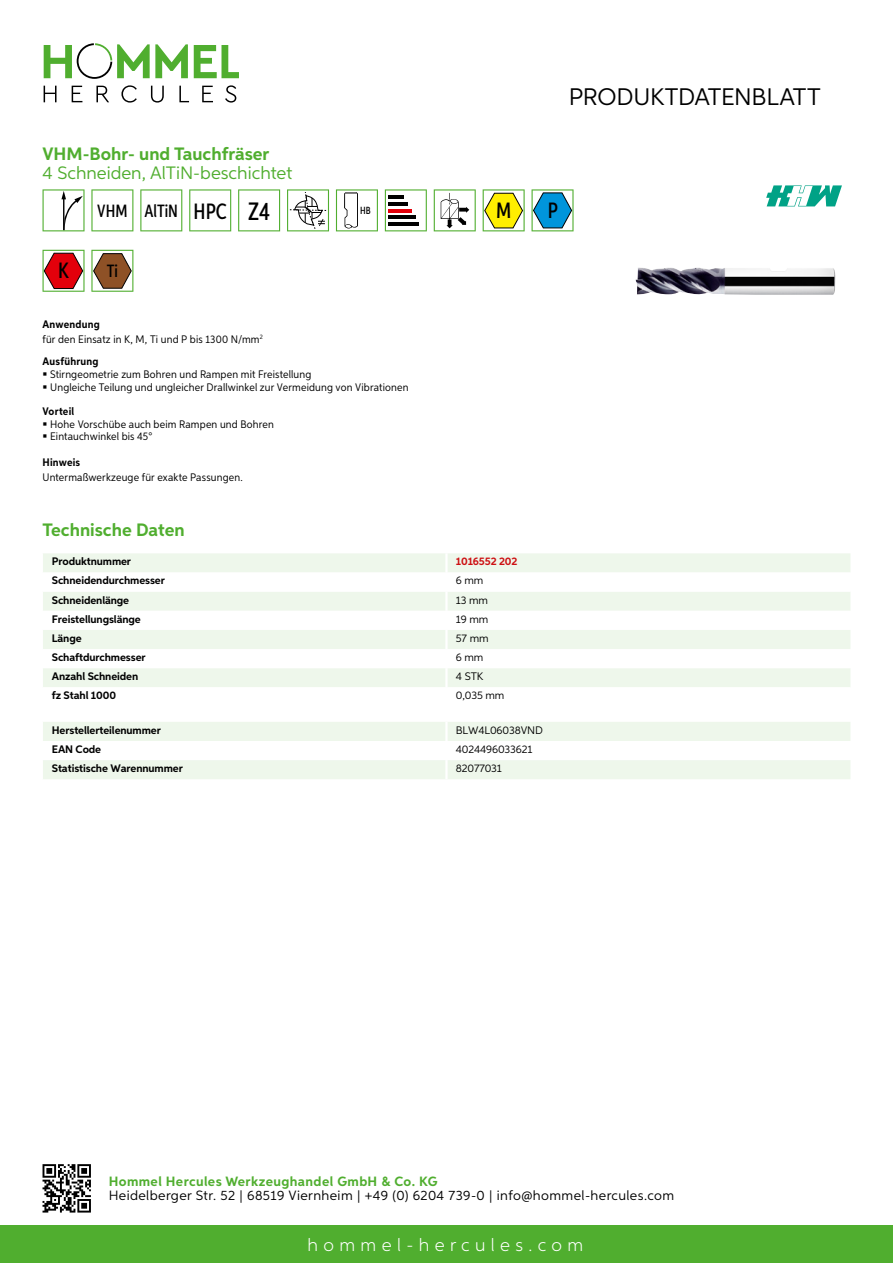
<style>
.page{position:relative;width:893px;height:1263px;background:#fff}
.page>*{position:absolute;margin:0;border:0;box-sizing:border-box;transform-origin:0 0}
.t1{font:24px "Aspira";letter-spacing:-.01em;color:#000}
.t2{font:500 22.2px "Aspira XX Nar";color:#000}
.t3{font:700 18px "Aspira";color:#50ae2f}
.t4{font:18px "Aspira";color:#50ae2f}
.t5{font:300 18px "Aspira";letter-spacing:.3em;color:#fff}
.t6{font:500 17.85px "Aspira XX Nar";color:#000}
.t7{font:13.5px "Aspira";letter-spacing:.03em;color:#000}
.t8{font:700 13.5px "Aspira";letter-spacing:.03em;color:#50ae2f}
.t9{font:10.95px/12.8px "Aspira Nar";letter-spacing:.015em;color:#000}
.t10{font:700 10.95px "Aspira";letter-spacing:-.01em;color:#000}
.t11{font:10.95px "Aspira";letter-spacing:-.01em;color:#000}
.t12{font:700 10.95px "Aspira Nar";letter-spacing:.02em;color:#000}
.t13{font:700 10.95px "Aspira";letter-spacing:-.01em;color:#cd1013}
.t14{font:500 10.35px "Aspira XX Nar";color:#000}
.s1{font-size:22.2px}
.s2{font-size:25.2px}
.s3{font-weight:700}
</style>
<div class="page">
<div style="left:0;top:1226px;width:893px;height:37px;background:#50ae2f"></div>
<svg style="left:43px;top:1164px;width:48px;height:48px"></svg>
<svg style="left:194px;top:45px;width:45px;height:33px"></svg>
<svg style="left:44px;top:43px;width:144px;height:36px"></svg>
<svg style="left:44px;top:86px;width:13px;height:16px"></svg>
<svg style="left:72px;top:86px;width:10px;height:16px"></svg>
<svg style="left:96px;top:86px;width:13px;height:16px"></svg>
<svg style="left:121px;top:85px;width:16px;height:18px"></svg>
<svg style="left:151px;top:86px;width:13px;height:17px"></svg>
<svg style="left:179px;top:86px;width:10px;height:16px"></svg>
<svg style="left:202px;top:86px;width:11px;height:16px"></svg>
<svg style="left:225px;top:85px;width:11px;height:18px"></svg>
<div style="left:43px;top:553px;width:807px;height:19px;background:#eef7eb"></div>
<svg style="left:43px;top:592px;width:807px;height:95px;fill:#eef7eb"></svg>
<hr style="left:445px;top:553px;width:3px;height:19px;background:#fff">
<hr style="left:445px;top:592px;width:3px;height:19px;background:#fff">
<hr style="left:445px;top:611px;width:3px;height:19px;background:#fff">
<hr style="left:445px;top:630px;width:3px;height:19px;background:#fff">
<hr style="left:445px;top:649px;width:3px;height:19px;background:#fff">
<hr style="left:445px;top:668px;width:3px;height:19px;background:#fff">
<svg style="left:43px;top:722px;width:807px;height:57px"></svg>
<hr style="left:445px;top:760px;width:3px;height:19px;background:#fff">
<svg style="left:43px;top:189px;width:42px;height:42px"></svg>
<svg style="left:91px;top:189px;width:42px;height:42px"></svg>
<svg style="left:140px;top:189px;width:42px;height:42px"></svg>
<svg style="left:189px;top:189px;width:42px;height:42px"></svg>
<svg style="left:238px;top:189px;width:42px;height:42px"></svg>
<svg style="left:287px;top:189px;width:42px;height:42px"></svg>
<svg style="left:336px;top:189px;width:42px;height:42px"></svg>
<svg style="left:385px;top:189px;width:42px;height:42px"></svg>
<hr style="left:388px;top:196px;width:16px;height:3px;background:#000">
<hr style="left:388px;top:202px;width:20px;height:4px;background:#000">
<hr style="left:388px;top:209px;width:23px;height:3px;background:#e3000b">
<hr style="left:388px;top:216px;width:27px;height:3px;background:#000">
<hr style="left:388px;top:222px;width:31px;height:4px;background:#000">
<svg style="left:434px;top:189px;width:42px;height:42px"></svg>
<svg style="left:483px;top:189px;width:42px;height:42px"></svg>
<svg style="left:532px;top:189px;width:42px;height:42px"></svg>
<svg style="left:43px;top:250px;width:42px;height:42px"></svg>
<svg style="left:91px;top:250px;width:42px;height:42px"></svg>
<img style="left:635px;top:267px;width:200px;height:28px">
<svg style="left:766px;top:185px;width:76px;height:21px"></svg>
<h1 class="t1" style="left:569px;top:82px;width:253px">Produktdatenblatt</h1>
<h3 class="t3" style="left:43px;top:142px;width:228px">VHM-Bohr- und Tauchfräser</h3>
<h3 class="t4" style="left:43px;top:162px;width:251px">4 Schneiden, AlTiN -beschichtet</h3>
<h3 class="t6" style="left:97px;top:200px;width:174px">VHM AlTiN <span class="s1">HPC</span> <span class="s2">Z4</span></h3>
<p class="t14" style="left:360px;top:204px;width:12px">HB</p>
<h2 class="t2" style="left:496px;top:197px;width:17px">M</h2>
<h2 class="t2" style="left:548px;top:197px;width:12px">P</h2>
<h2 class="t2" style="left:58px;top:257px;width:12px">K</h2>
<h3 class="t6" style="left:107px;top:260px;width:13px">Ti</h3>
<p class="t9" style="left:43px;top:316px;width:222px;line-height:15.1px"><span class="s3">Anwendung<br></span>für den Einsatz in K, M, Ti und P bis 1300 N/mm<sup>2</sup></p>
<p class="t12" style="left:43px;top:354px;width:58px">Ausführung</p>
<p class="t9" style="left:50px;top:367px;width:360px">Stirngeometrie zum Bohren und Rampen mit Freistellung<br>Ungleiche Teilung und ungleicher Drallwinkel zur Vermeidung von Vibrationen</p>
<p class="t12" style="left:43px;top:404px;width:33px">Vorteil</p>
<p class="t9" style="left:50px;top:417px;width:225px">Hohe Vorschübe auch beim Rampen und Bohren<br>Eintauchwinkel bis 45°</p>
<p class="t12" style="left:43px;top:455px;width:39px">Hinweis</p>
<p class="t9" style="left:43px;top:470px;width:202px">Untermaßwerkzeuge für exakte Passungen.</p>
<h3 class="t3" style="left:43px;top:519px;width:144px">Technische Daten</h3>
<p class="t10" style="left:52px;top:555px;width:81px">Produktnummer</p>
<p class="t13" style="left:456px;top:555px;width:63px">1016552 202</p>
<p class="t10" style="left:52px;top:574px;width:115px">Schneidendurchmesser</p>
<p class="t11" style="left:456px;top:574px;width:29px">6 mm</p>
<p class="t10" style="left:52px;top:593px;width:79px">Schneidenlänge</p>
<p class="t11" style="left:456px;top:593px;width:34px">13 mm</p>
<p class="t10" style="left:52px;top:612px;width:90px">Freistellungslänge</p>
<p class="t11" style="left:456px;top:612px;width:34px">19 mm</p>
<p class="t10" style="left:52px;top:631px;width:31px">Länge</p>
<p class="t11" style="left:456px;top:631px;width:34px">57 mm</p>
<p class="t10" style="left:52px;top:650px;width:95px">Schaftdurchmesser</p>
<p class="t11" style="left:456px;top:650px;width:29px">6 mm</p>
<p class="t10" style="left:52px;top:670px;width:88px">Anzahl Schneiden</p>
<p class="t11" style="left:456px;top:670px;width:23px">4 STK</p>
<p class="t10" style="left:52px;top:689px;width:66px">fz Stahl 1000</p>
<p class="t11" style="left:456px;top:689px;width:50px">0,035 mm</p>
<p class="t10" style="left:52px;top:723px;width:111px">Herstellerteilenummer</p>
<p class="t11" style="left:456px;top:723px;width:80px">BLW4L06038VND</p>
<p class="t10" style="left:52px;top:742px;width:51px">EAN Code</p>
<p class="t11" style="left:456px;top:742px;width:78px">4024496033621</p>
<p class="t10" style="left:52px;top:761px;width:132px">Statistische Warennummer</p>
<p class="t11" style="left:456px;top:762px;width:48px">82077031</p>
<p class="t8" style="left:109px;top:1172px;width:330px">Hommel Hercules Werkzeughandel GmbH &amp; Co. KG</p>
<p class="t7" style="left:109px;top:1187px;width:567px">Heidelberger Str. 52 | 68519 Viernheim | +49 (0) 6204 739-0 | info@hommel-hercules.com</p>
<h3 class="t5" style="left:307px;top:1234px;width:277px">hommel-hercules.com</h3>
</div>
